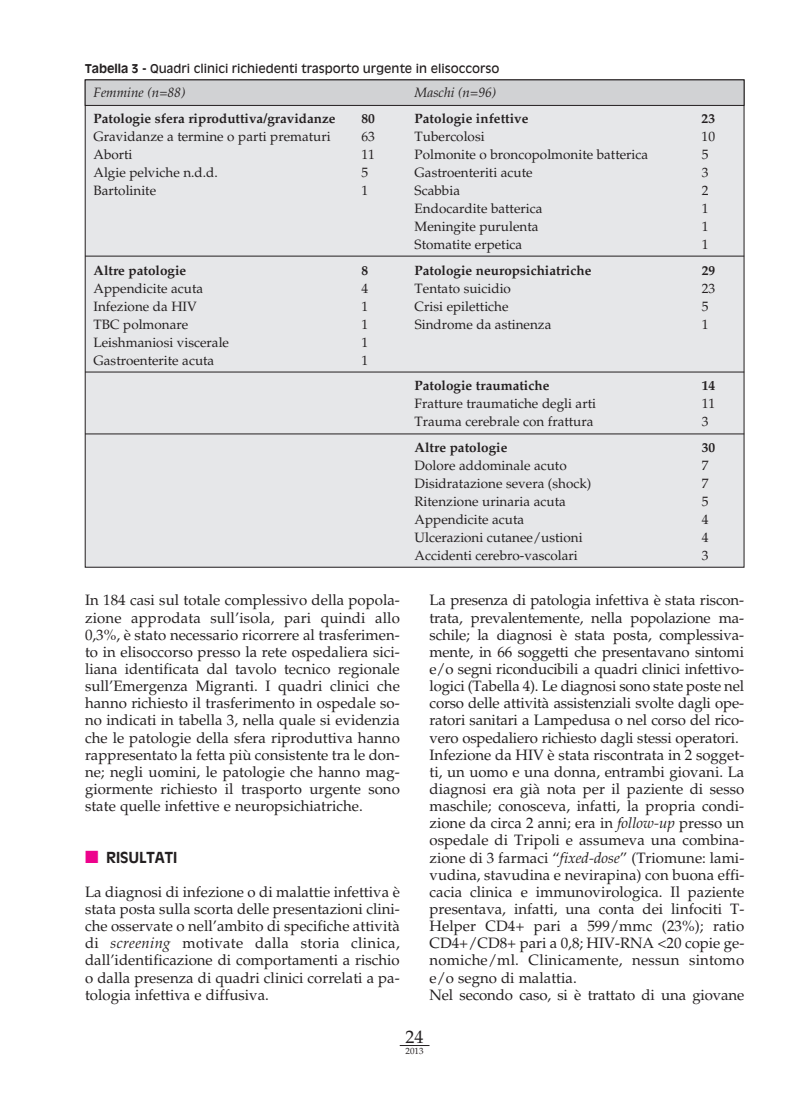
<style>
.page{position:relative;width:808px;height:1106px;background:#fff}
.page>*{position:absolute;margin:0;border:0;box-sizing:border-box;transform-origin:0 0}
.t1{font:18px "Palatino";color:#231f20}
.t2{font:15px/17.1px "Palatino";color:#231f20;text-align:justify}
.t3{font:700 15px "Antique Olive";letter-spacing:-.005em;color:#231f20}
.t4{font:13.5px "Palatino";color:#231f20}
.t5{font:700 13.5px "Palatino";color:#231f20}
.t6{font:italic 13.5px "Palatino";color:#231f20}
.t7{font:12px "Antique Olive";color:#231f20}
.t8{font:9px "Palatino";color:#231f20}
.s1{font-weight:700}
.s2{color:#ed028c}
.s3{font-style:italic}
</style>
<div class="page">
<svg style="left:400px;top:1045px;width:29px;height:1px"></svg>
<div style="left:85px;top:80px;width:659px;height:487px;background:#e6e7e9"></div>
<div style="left:85px;top:80px;width:659px;height:25px;background:#d1d2d4"></div>
<div style="left:85px;top:80px;width:659px;height:26px;border:1px solid #231f20"></div>
<hr style="left:85px;top:256px;width:659px;height:1px;background:#231f20">
<hr style="left:85px;top:372px;width:659px;height:1px;background:#231f20">
<hr style="left:85px;top:433px;width:659px;height:1px;background:#231f20">
<p class="t7" style="left:85px;top:64px;width:416px"><span class="s1">Tabella 3 -</span> Quadri clinici richiedenti trasporto urgente in elisoccorso</p>
<p class="t6" style="left:94px;top:87px;width:93px">Femmine (n=88)</p>
<p class="t6" style="left:415px;top:87px;width:83px">Maschi (n=96)</p>
<p class="t5" style="left:94px;top:113px;width:244px">Patologie sfera riproduttiva/gravidanze</p>
<p class="t5" style="left:361px;top:113px;width:15px">80</p>
<p class="t5" style="left:415px;top:113px;width:115px">Patologie infettive</p>
<p class="t5" style="left:702px;top:113px;width:15px">23</p>
<p class="t4" style="left:94px;top:131px;width:239px">Gravidanze a termine o parti prematuri</p>
<p class="t4" style="left:361px;top:131px;width:15px">63</p>
<p class="t4" style="left:415px;top:131px;width:71px">Tubercolosi</p>
<p class="t4" style="left:702px;top:131px;width:15px">10</p>
<p class="t4" style="left:94px;top:149px;width:41px">Aborti</p>
<p class="t4" style="left:361px;top:149px;width:15px">11</p>
<p class="t4" style="left:415px;top:149px;width:235px">Polmonite o broncopolmonite batterica</p>
<p class="t4" style="left:702px;top:149px;width:8px">5</p>
<p class="t4" style="left:94px;top:167px;width:126px">Algie pelviche n.d.d.</p>
<p class="t4" style="left:361px;top:167px;width:8px">5</p>
<p class="t4" style="left:415px;top:167px;width:119px">Gastroenteriti acute</p>
<p class="t4" style="left:702px;top:167px;width:8px">3</p>
<p class="t4" style="left:94px;top:185px;width:64px">Bartolinite</p>
<p class="t4" style="left:361px;top:185px;width:8px">1</p>
<p class="t4" style="left:415px;top:185px;width:47px">Scabbia</p>
<p class="t4" style="left:702px;top:185px;width:8px">2</p>
<p class="t4" style="left:415px;top:203px;width:129px">Endocardite batterica</p>
<p class="t4" style="left:702px;top:203px;width:8px">1</p>
<p class="t4" style="left:415px;top:221px;width:125px">Meningite purulenta</p>
<p class="t4" style="left:702px;top:221px;width:8px">1</p>
<p class="t4" style="left:415px;top:239px;width:109px">Stomatite erpetica</p>
<p class="t4" style="left:702px;top:239px;width:8px">1</p>
<p class="t5" style="left:94px;top:265px;width:94px">Altre patologie</p>
<p class="t5" style="left:361px;top:265px;width:8px">8</p>
<p class="t5" style="left:415px;top:265px;width:178px">Patologie neuropsichiatriche</p>
<p class="t5" style="left:702px;top:265px;width:15px">29</p>
<p class="t4" style="left:94px;top:283px;width:111px">Appendicite acuta</p>
<p class="t4" style="left:361px;top:283px;width:8px">4</p>
<p class="t4" style="left:415px;top:283px;width:98px">Tentato suicidio</p>
<p class="t4" style="left:702px;top:283px;width:15px">23</p>
<p class="t4" style="left:94px;top:301px;width:105px">Infezione da HIV</p>
<p class="t4" style="left:361px;top:301px;width:8px">1</p>
<p class="t4" style="left:415px;top:301px;width:95px">Crisi epilettiche</p>
<p class="t4" style="left:702px;top:301px;width:8px">5</p>
<p class="t4" style="left:94px;top:319px;width:96px">TBC polmonare</p>
<p class="t4" style="left:361px;top:319px;width:8px">1</p>
<p class="t4" style="left:415px;top:319px;width:138px">Sindrome da astinenza</p>
<p class="t4" style="left:702px;top:319px;width:8px">1</p>
<p class="t4" style="left:94px;top:337px;width:137px">Leishmaniosi viscerale</p>
<p class="t4" style="left:361px;top:337px;width:8px">1</p>
<p class="t4" style="left:94px;top:355px;width:122px">Gastroenterite acuta</p>
<p class="t4" style="left:361px;top:355px;width:8px">1</p>
<p class="t5" style="left:415px;top:381px;width:136px">Patologie traumatiche</p>
<p class="t5" style="left:702px;top:381px;width:15px">14</p>
<p class="t4" style="left:415px;top:398px;width:183px">Fratture traumatiche degli arti</p>
<p class="t4" style="left:702px;top:398px;width:15px">11</p>
<p class="t4" style="left:415px;top:416px;width:180px">Trauma cerebrale con frattura</p>
<p class="t4" style="left:702px;top:416px;width:8px">3</p>
<p class="t5" style="left:415px;top:442px;width:94px">Altre patologie</p>
<p class="t5" style="left:702px;top:442px;width:15px">30</p>
<p class="t4" style="left:415px;top:460px;width:154px">Dolore addominale acuto</p>
<p class="t4" style="left:702px;top:460px;width:8px">7</p>
<p class="t4" style="left:415px;top:478px;width:178px">Disidratazione severa (shock)</p>
<p class="t4" style="left:702px;top:478px;width:8px">7</p>
<p class="t4" style="left:415px;top:496px;width:153px">Ritenzione urinaria acuta</p>
<p class="t4" style="left:702px;top:496px;width:8px">5</p>
<p class="t4" style="left:415px;top:514px;width:111px">Appendicite acuta</p>
<p class="t4" style="left:702px;top:514px;width:8px">4</p>
<p class="t4" style="left:415px;top:532px;width:169px">Ulcerazioni cutanee/ustioni</p>
<p class="t4" style="left:702px;top:532px;width:8px">4</p>
<p class="t4" style="left:415px;top:550px;width:165px">Accidenti cerebro-vascolari</p>
<p class="t4" style="left:702px;top:550px;width:8px">3</p>
<p class="t2" style="left:85px;top:593px;width:316px">In 184 casi sul totale complessivo della popola&shy;zione approdata sull’isola, pari quindi allo 0,3%, è stato necessario ricorrere al trasferimen&shy;to in elisoccorso presso la rete ospedaliera sici&shy;liana identificata dal tavolo tecnico regionale sull’Emergenza Migranti. I quadri clinici che hanno richiesto il trasferimento in ospedale so&shy;no indicati in tabella 3, nella quale si evidenzia che le patologie della sfera riproduttiva hanno rappresentato la fetta più consistente tra le don&shy;ne; negli uomini, le patologie che hanno mag&shy;giormente richiesto il trasporto urgente sono state quelle infettive e neuropsichiatriche.</p>
<p class="t3" style="left:85px;top:851px;width:94px"><span class="s2">■</span> RISULTATI</p>
<p class="t2" style="left:85px;top:885px;width:316px">La diagnosi di infezione o di malattie infettiva è stata posta sulla scorta delle presentazioni clini&shy;che osservate o nell’ambito di specifiche attività di <span class="s3">screening</span> motivate dalla storia clinica, dall’identificazione di comportamenti a rischio o dalla presenza di quadri clinici correlati a pa&shy;tologia infettiva e diffusiva.</p>
<p class="t2" style="left:429px;top:593px;width:316px;text-align:left">La presenza di patologia infettiva è stata riscon&shy;trata, prevalentemente, nella popolazione ma&shy;schile; la diagnosi è stata posta, complessiva&shy;mente, in 66 soggetti che presentavano sintomi e/o segni riconducibili a quadri clinici infettivo&shy;logici (Tabella 4). Le diagnosi sono state poste nel corso delle attività assistenziali svolte dagli ope&shy;ratori sanitari a Lampedusa o nel corso del rico&shy;vero ospedaliero richiesto dagli stessi operatori.<br>Infezione da HIV è stata riscontrata in 2 sogget&shy;ti, un uomo e una donna, entrambi giovani. La diagnosi era già nota per il paziente di sesso maschile; conosceva, infatti, la propria condi&shy;zione da circa 2 anni; era in <span class="s3">follow-up</span> presso un ospedale di Tripoli e assumeva una combina&shy;zione di 3 farmaci “<span class="s3">fixed-dose</span>” (Triomune: lami&shy;vudina, stavudina e nevirapina) con buona effi&shy;cacia clinica e immunovirologica. Il paziente presentava, infatti, una conta dei linfociti T-Helper CD4+ pari a 599/mmc (23%); ratio CD4+/CD8+ pari a 0,8; HIV-RNA &lt;20 copie ge&shy;nomiche/ml. Clinicamente, nessun sintomo e/o segno di malattia.<br>Nel secondo caso, si è trattato di una giovane</p>
<p class="t1" style="left:406px;top:1030px;width:19px">24</p>
<p class="t8" style="left:406px;top:1047px;width:19px">2013</p>
</div>
